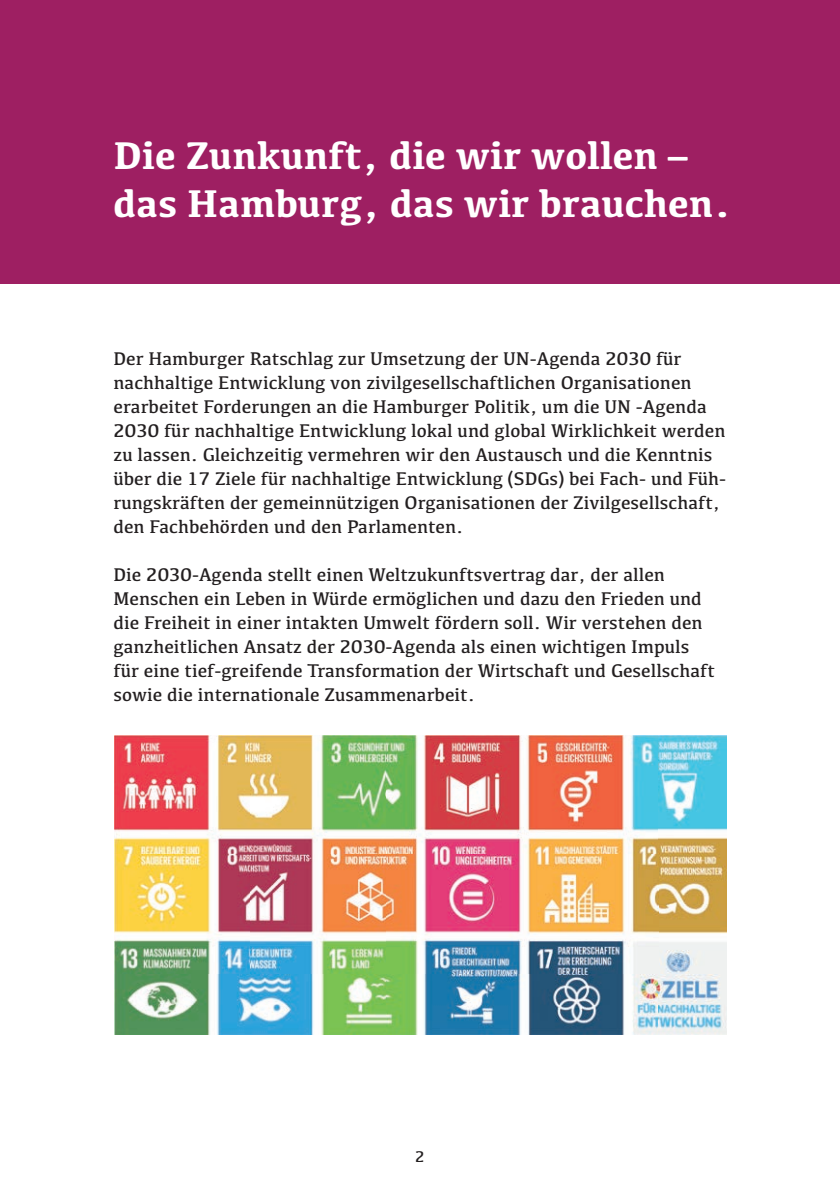
<style>
.page{position:relative;width:840px;height:1191px;background:#fff}
.page>*{position:absolute;margin:0;border:0;box-sizing:border-box;transform-origin:0 0}
.t1{font:700 40px/48px "Kefa";color:#fff}
.t2{font:19px/24px "Kefa";color:#231f20}
.t3{font:16px "Kefa";color:#231f20}
</style>
<div class="page">
<div style="left:0;top:0;width:839px;height:283px;background:#9e1f62"></div>
<img style="left:115px;top:735px;width:611px;height:299px">
<h1 class="t1" style="left:113px;top:130px;width:619px">Die Zunkunft, die wir wollen – das Hamburg, das wir brauchen.</h1>
<p class="t2" style="left:113px;top:346px;width:614px">Der Hamburger Ratschlag zur Umsetzung der UN-Agenda 2030 für nachhaltige Entwicklung von zivilgesellschaftlichen Organisationen erarbeitet Forderungen an die Hamburger Politik, um die UN -Agenda 2030 für nachhaltige Entwicklung lokal und global Wirklichkeit werden zu lassen. Gleichzeitig vermehren wir den Austausch und die Kenntnis über die 17 Ziele für nachhaltige Entwicklung (SDGs) bei Fach- und Füh&shy;rungskräften der gemeinnützigen Organisationen der Zivilgesellschaft, den Fachbehörden und den Parlamenten.</p>
<p class="t2" style="left:113px;top:562px;width:602px">Die 2030-Agenda stellt einen Weltzukunftsvertrag dar, der allen Menschen ein Leben in Würde ermöglichen und dazu den Frieden und die Freiheit in einer intakten Umwelt fördern soll. Wir verstehen den ganzheitlichen Ansatz der 2030-Agenda als einen wichtigen Impuls für eine tief-greifende Transformation der Wirtschaft und Gesellschaft sowie die internationale Zusammenarbeit.</p>
<p class="t3" style="left:415px;top:1147px;width:11px">2</p>
</div>
